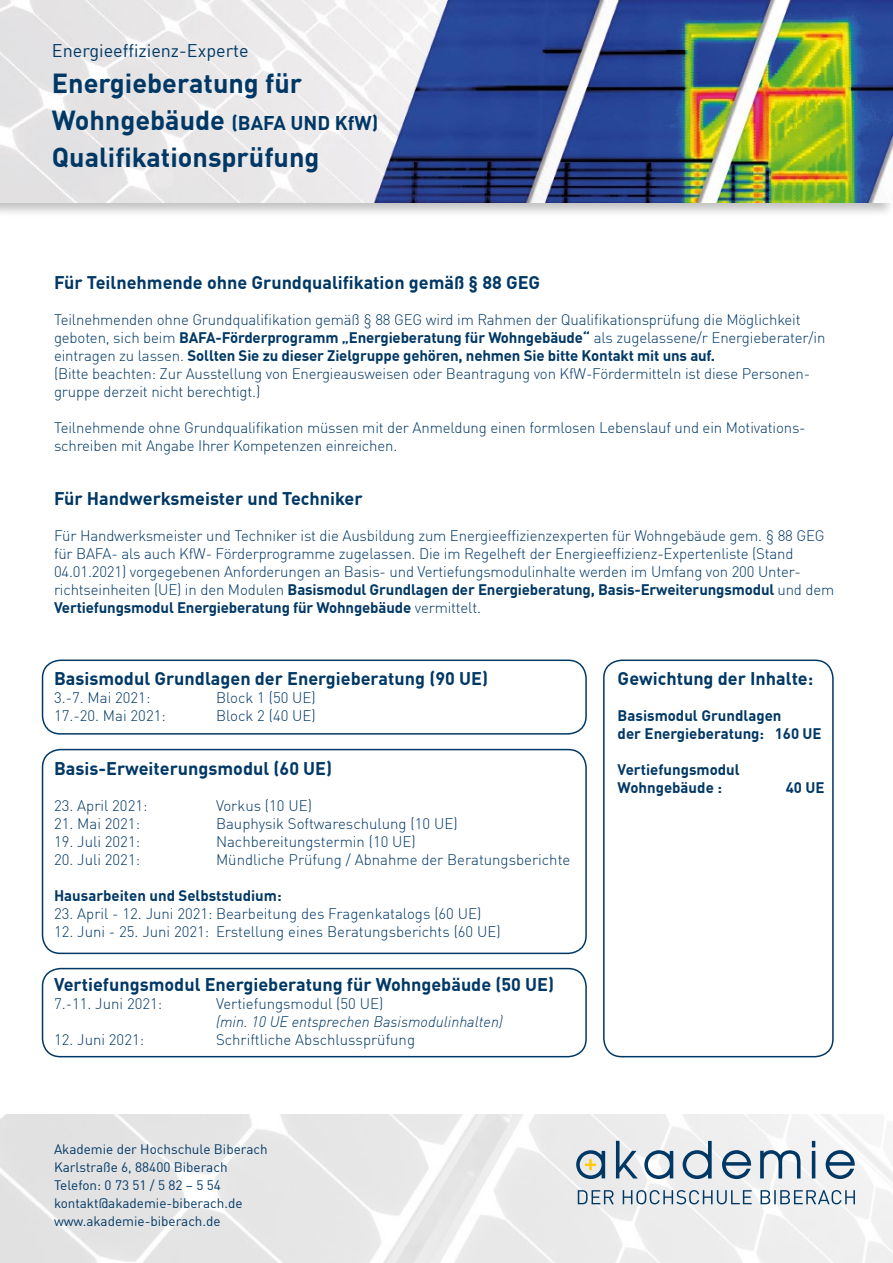
<style>
.page{position:relative;width:893px;height:1263px;background:#fff}
.page>*{position:absolute;margin:0;border:0;box-sizing:border-box;transform-origin:0 0}
.t1{font:700 27px "DIN";color:#003865}
.t2{font:700 19.5px "DIN";color:#003865}
.t3{font:700 18px "DIN";color:#003865}
.t4{font:18px "DIN";color:#003865}
.t5{font:300 15px/18px "DIN";letter-spacing:-.01em;color:#003865}
.t6{font:700 15px/18px "DIN";color:#003865}
.t7{font:italic 300 15px "DIN";color:#003865}
.t8{font:13.5px/18px "DIN";color:#003865}
.s1{font-size:27px}
.s2{font-weight:700}
</style>
<div class="page">
<div style="left:42px;top:659px;width:545px;height:76px;border:2px solid #003865;border-radius:18px"></div>
<div style="left:42px;top:749px;width:545px;height:205px;border:2px solid #003865;border-radius:18px"></div>
<div style="left:603px;top:659px;width:231px;height:398px;border:2px solid #003865;border-radius:18px"></div>
<div style="left:42px;top:968px;width:545px;height:89px;border:2px solid #003865;border-radius:18px"></div>
<img style="left:0;top:1114px;width:893px;height:149px">
<div style="left:0;top:0;width:893px;height:218px;background:#000;opacity:.25"></div>
<img style="left:0;top:0;width:893px;height:203px">
<svg style="left:576px;top:1150px;width:29px;height:29px"></svg>
<svg style="left:578px;top:1190px;width:277px;height:14px"></svg>
<svg style="left:616px;top:1141px;width:239px;height:38px"></svg>
<p class="t4" style="left:52px;top:39px;width:198px">Energieeffizienz-Experte</p>
<h1 class="t1" style="left:52px;top:66px;width:252px">Energieberatung für</h1>
<h2 class="t2" style="left:52px;top:110px;width:328px"><span class="s1">Wohngebäude</span> (BAFA UND KfW)</h2>
<h1 class="t1" style="left:52px;top:139px;width:269px">Qualifikationsprüfung</h1>
<p class="t3" style="left:54px;top:271px;width:488px">Für Teilnehmende ohne Grundqualifikation gemäß § 88 GEG</p>
<p class="t5" style="left:54px;top:310px;width:773px">Teilnehmenden ohne Grundqualifikation gemäß § 88 GEG wird im Rahmen der Qualifikationsprüfung die Möglichkeit geboten, sich beim <span class="s2">BAFA-Förderprogramm „Energieberatung für Wohngebäude“</span> als zugelassene/r Energieberater/in eintragen zu lassen. <span class="s2">Sollten Sie zu dieser Zielgruppe gehören, nehmen Sie bitte Kontakt mit uns auf.<br></span>(Bitte beachten: Zur Ausstellung von Energieausweisen oder Beantragung von KfW-Fördermitteln ist diese Personen&shy;gruppe derzeit nicht berechtigt.)</p>
<p class="t5" style="left:54px;top:418px;width:753px">Teilnehmende ohne Grundqualifikation müssen mit der Anmeldung einen formlosen Lebenslauf und ein Motivations&shy;schreiben mit Angabe Ihrer Kompetenzen einreichen.</p>
<p class="t3" style="left:54px;top:487px;width:310px">Für Handwerksmeister und Techniker</p>
<p class="t5" style="left:54px;top:526px;width:782px">Für Handwerksmeister und Techniker ist die Ausbildung zum Energieeffizienzexperten für Wohngebäude gem. § 88 GEG für BAFA- als auch KfW- Förderprogramme zugelassen. Die im Regelheft der Energieeffizienz-Expertenliste (Stand 04.01.2021) vorgegebenen Anforderungen an Basis- und Vertiefungsmodulinhalte werden im Umfang von 200 Unter&shy;richtseinheiten (UE) in den Modulen <span class="s2">Basismodul Grundlagen der Energieberatung, Basis-Erweiterungsmodul</span> und dem <span class="s2">Vertiefungsmodul Energieberatung für Wohngebäude</span> vermittelt.</p>
<p class="t3" style="left:54px;top:667px;width:436px">Basismodul Grundlagen der Energieberatung (90 UE)</p>
<p class="t5" style="left:54px;top:688px;width:98px">3.-7. Mai 2021:</p>
<p class="t5" style="left:216px;top:688px;width:101px">Block 1 (50 UE)</p>
<p class="t5" style="left:54px;top:706px;width:113px">17.-20. Mai 2021:</p>
<p class="t5" style="left:216px;top:706px;width:101px">Block 2 (40 UE)</p>
<p class="t3" style="left:54px;top:757px;width:280px">Basis-Erweiterungsmodul (60 UE)</p>
<p class="t5" style="left:54px;top:796px;width:95px">23. April 2021:</p>
<p class="t5" style="left:216px;top:796px;width:98px">Vorkus (10 UE)</p>
<p class="t5" style="left:54px;top:814px;width:88px">21. Mai 2021:</p>
<p class="t5" style="left:216px;top:814px;width:243px">Bauphysik Softwareschulung (10 UE)</p>
<p class="t5" style="left:54px;top:832px;width:88px">19. Juli 2021:</p>
<p class="t5" style="left:216px;top:832px;width:201px">Nachbereitungstermin (10 UE)</p>
<p class="t5" style="left:54px;top:850px;width:88px">20. Juli 2021:</p>
<p class="t5" style="left:216px;top:850px;width:356px">Mündliche Prüfung / Abnahme der Beratungsberichte</p>
<p class="t6" style="left:54px;top:886px;width:229px">Hausarbeiten und Selbststudium:</p>
<p class="t5" style="left:54px;top:904px;width:429px">23. April - 12. Juni 2021: Bearbeitung des Fragenkatalogs (60 UE)</p>
<p class="t5" style="left:54px;top:922px;width:448px">12. Juni - 25. Juni 2021: Erstellung eines Beratungsberichts (60 UE)</p>
<p class="t3" style="left:54px;top:973px;width:502px">Vertiefungsmodul Energieberatung für Wohngebäude (50 UE)</p>
<p class="t5" style="left:54px;top:994px;width:110px">7.-11. Juni 2021:</p>
<p class="t5" style="left:216px;top:994px;width:169px">Vertiefungsmodul (50 UE)</p>
<p class="t7" style="left:216px;top:1012px;width:288px">(min. 10 UE entsprechen Basismodulinhalten)</p>
<p class="t5" style="left:54px;top:1030px;width:92px">12. Juni 2021:</p>
<p class="t5" style="left:216px;top:1030px;width:201px">Schriftliche Abschlussprüfung</p>
<p class="t8" style="left:54px;top:1140px;width:215px">Akademie der Hochschule Biberach<br>Karlstraße 6, 88400 Biberach<br>Telefon: 0 73 51 / 5 82 – 5 54 kontakt@akademie-biberach.de www.akademie-biberach.de</p>
<p class="t3" style="left:618px;top:666px;width:197px">Gewichtung der Inhalte:</p>
<p class="t6" style="left:618px;top:705px;width:206px">Basismodul Grundlagen<br>der Energieberatung: 160 UE</p>
<p class="t6" style="left:618px;top:759px;width:124px">Vertiefungsmodul<br>Wohngebäude :</p>
<p class="t6" style="left:786px;top:777px;width:40px">40 UE</p>
</div>
